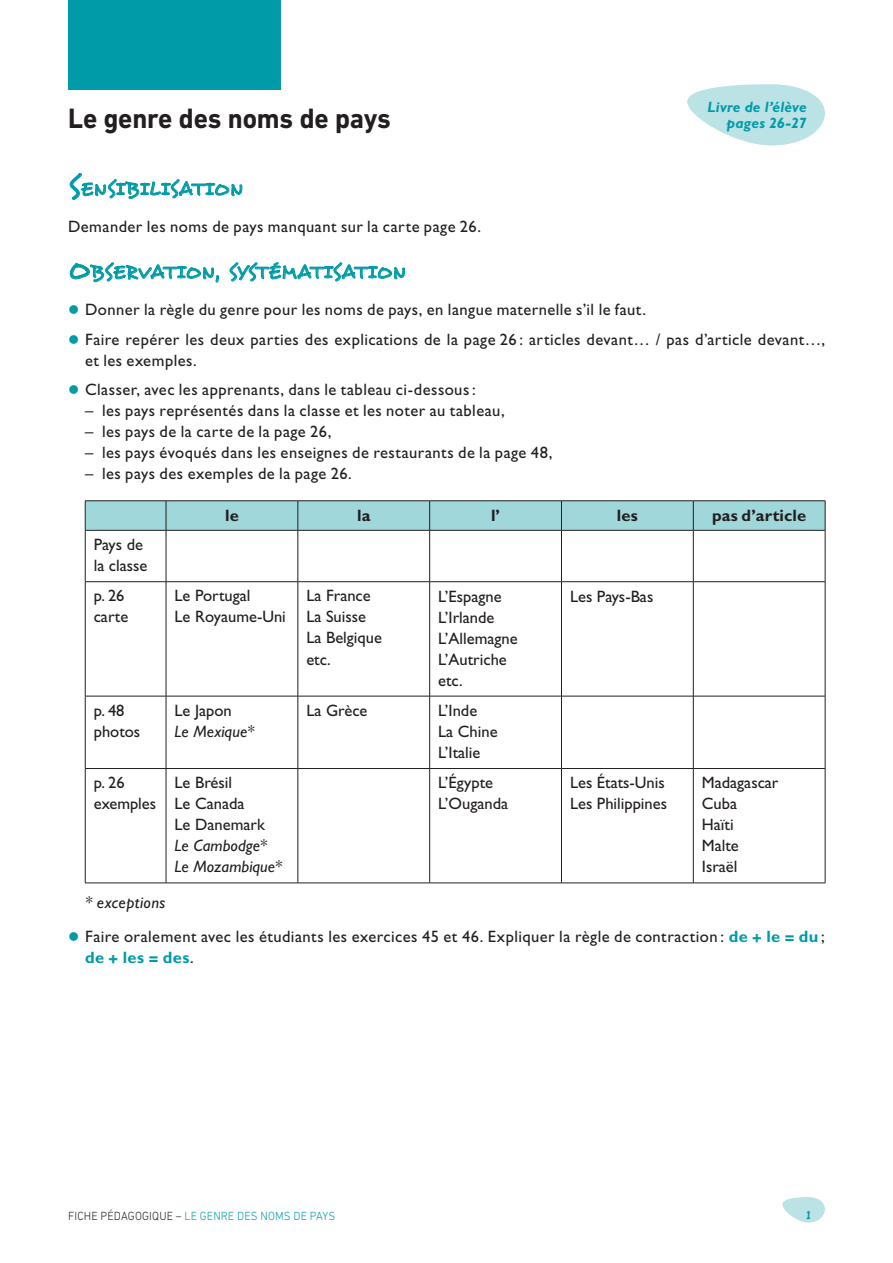
<style>
.page{position:relative;width:893px;height:1263px;background:#fff}
.page>*{position:absolute;margin:0;border:0;box-sizing:border-box;transform-origin:0 0}
.t1{font:700 28.5px "DIN Next LT Pro";letter-spacing:-.005em;color:#231f20;scale:.95 1}
.t2{font:18.9px "Desyrel";letter-spacing:.05em;color:#009ba8}
.t3{font:16.5px/29.5px "Gill Sans Std";letter-spacing:.025em;color:#231f20}
.t4{font:16.5px/21px "Gill Sans Std";color:#231f20}
.t5{font:italic 16.5px/21px "Gill Sans Std";letter-spacing:.005em;color:#231f20}
.t6{font:700 16.5px "Gill Sans Std";letter-spacing:.01em;color:#231f20}
.t7{font:700 16.5px "Gill Sans Std";letter-spacing:.03em;color:#009ba8}
.t8{font:16.5px "Desyrel";color:#009ba8}
.t9{font:italic 700 15px/15.8px "Gill Sans Std";letter-spacing:.01em;color:#009ba8;text-align:right}
.t10{font:300 12px "DIN Next LT Pro";letter-spacing:.01em;color:#009ba8;scale:.95 1}
.s1{font-size:27px}
.s2{font-style:italic}
.s3{font-weight:700;color:#009ba8}
.s4{font-weight:400;color:#231f20}
.s5{color:#231f20}
</style>
<div class="page">
<div style="left:68px;top:0;width:213px;height:89px;background:#009ba8"></div>
<svg style="left:782px;top:1197px;width:43px;height:25px"></svg>
<svg style="left:70px;top:173px;width:172px;height:27px"></svg>
<svg style="left:229px;top:262px;width:176px;height:20px"></svg>
<hr style="left:166px;top:530px;width:1px;height:51px;background:#231f20">
<hr style="left:298px;top:530px;width:1px;height:51px;background:#231f20">
<hr style="left:429px;top:530px;width:1px;height:51px;background:#231f20">
<hr style="left:561px;top:530px;width:1px;height:51px;background:#231f20">
<hr style="left:693px;top:530px;width:1px;height:51px;background:#231f20">
<hr style="left:85px;top:581px;width:81px;height:1px;background:#231f20">
<hr style="left:166px;top:581px;width:132px;height:1px;background:#231f20">
<hr style="left:166px;top:582px;width:1px;height:114px;background:#231f20">
<hr style="left:298px;top:581px;width:132px;height:1px;background:#231f20">
<hr style="left:298px;top:582px;width:1px;height:114px;background:#231f20">
<hr style="left:430px;top:581px;width:131px;height:1px;background:#231f20">
<hr style="left:429px;top:582px;width:1px;height:114px;background:#231f20">
<hr style="left:561px;top:581px;width:132px;height:1px;background:#231f20">
<hr style="left:561px;top:582px;width:1px;height:114px;background:#231f20">
<hr style="left:693px;top:581px;width:132px;height:1px;background:#231f20">
<hr style="left:693px;top:582px;width:1px;height:114px;background:#231f20">
<hr style="left:85px;top:696px;width:81px;height:1px;background:#231f20">
<hr style="left:166px;top:696px;width:132px;height:1px;background:#231f20">
<hr style="left:166px;top:696px;width:1px;height:72px;background:#231f20">
<hr style="left:298px;top:696px;width:132px;height:1px;background:#231f20">
<hr style="left:298px;top:696px;width:1px;height:72px;background:#231f20">
<hr style="left:430px;top:696px;width:131px;height:1px;background:#231f20">
<hr style="left:429px;top:696px;width:1px;height:72px;background:#231f20">
<hr style="left:561px;top:696px;width:132px;height:1px;background:#231f20">
<hr style="left:561px;top:696px;width:1px;height:72px;background:#231f20">
<hr style="left:693px;top:696px;width:132px;height:1px;background:#231f20">
<hr style="left:693px;top:696px;width:1px;height:72px;background:#231f20">
<hr style="left:85px;top:768px;width:81px;height:1px;background:#231f20">
<hr style="left:166px;top:768px;width:132px;height:1px;background:#231f20">
<hr style="left:166px;top:769px;width:1px;height:114px;background:#231f20">
<hr style="left:298px;top:768px;width:132px;height:1px;background:#231f20">
<hr style="left:298px;top:769px;width:1px;height:114px;background:#231f20">
<hr style="left:430px;top:768px;width:131px;height:1px;background:#231f20">
<hr style="left:429px;top:769px;width:1px;height:114px;background:#231f20">
<hr style="left:561px;top:768px;width:132px;height:1px;background:#231f20">
<hr style="left:561px;top:769px;width:1px;height:114px;background:#231f20">
<hr style="left:693px;top:768px;width:132px;height:1px;background:#231f20">
<hr style="left:693px;top:769px;width:1px;height:114px;background:#231f20">
<hr style="left:85px;top:530px;width:1px;height:51px;background:#231f20">
<hr style="left:825px;top:530px;width:1px;height:51px;background:#231f20">
<hr style="left:85px;top:582px;width:1px;height:114px;background:#231f20">
<hr style="left:825px;top:582px;width:1px;height:114px;background:#231f20">
<hr style="left:85px;top:696px;width:1px;height:72px;background:#231f20">
<hr style="left:825px;top:696px;width:1px;height:72px;background:#231f20">
<hr style="left:85px;top:769px;width:1px;height:114px;background:#231f20">
<hr style="left:825px;top:769px;width:1px;height:114px;background:#231f20">
<hr style="left:85px;top:883px;width:81px;height:1px;background:#231f20">
<hr style="left:166px;top:883px;width:132px;height:1px;background:#231f20">
<hr style="left:298px;top:883px;width:132px;height:1px;background:#231f20">
<hr style="left:430px;top:883px;width:131px;height:1px;background:#231f20">
<hr style="left:561px;top:883px;width:132px;height:1px;background:#231f20">
<hr style="left:693px;top:883px;width:132px;height:1px;background:#231f20">
<hr style="left:85px;top:500px;width:81px;height:1px;background:#231f20">
<hr style="left:166px;top:500px;width:132px;height:1px;background:#231f20">
<hr style="left:298px;top:500px;width:132px;height:1px;background:#231f20">
<hr style="left:430px;top:500px;width:131px;height:1px;background:#231f20">
<hr style="left:561px;top:500px;width:132px;height:1px;background:#231f20">
<hr style="left:693px;top:500px;width:132px;height:1px;background:#231f20">
<svg style="left:85px;top:501px;width:741px;height:29px;background:#9bd2d6"></svg>
<hr style="left:85px;top:530px;width:81px;height:1px;background:#231f20">
<hr style="left:166px;top:530px;width:132px;height:1px;background:#231f20">
<hr style="left:298px;top:530px;width:132px;height:1px;background:#231f20">
<hr style="left:430px;top:530px;width:131px;height:1px;background:#231f20">
<hr style="left:561px;top:530px;width:132px;height:1px;background:#231f20">
<hr style="left:693px;top:530px;width:132px;height:1px;background:#231f20">
<svg style="left:687px;top:84px;width:138px;height:61px"></svg>
<svg style="left:69px;top:262px;width:150px;height:21px"></svg>
<h1 class="t1" style="left:68px;top:101px;width:341px">Le genre des noms de pays</h1>
<p class="t9" style="left:708px;top:99px;width:101px">Livre de l’élève pages 26-27</p>
<p class="t2" style="left:68px;top:177px;width:176px"><span class="s1">S</span>ensibilisation</p>
<p class="t3" style="left:68px;top:212px;width:414px">Demander les noms de pays manquant sur la carte page 26.</p>
<p class="t2" style="left:68px;top:260px;width:338px"><span class="s1">O</span>bservation<span class="s1">,</span> systématisation</p>
<p class="t3" style="left:85px;top:295px;width:741px">Donner la règle du genre pour les noms de pays, en langue maternelle s’il le faut.<br>Faire repérer les deux parties des explications de la page 26 : articles devant… / pas d’article devant…,</p>
<p class="t3" style="left:85px;top:346px;width:392px">et les exemples.<br>Classer, avec les apprenants, dans le tableau ci-dessous:</p>
<p class="t3" style="left:85px;top:396px;width:421px">– les pays représentés dans la classe et les noter au tableau,</p>
<p class="t3" style="left:85px;top:417px;width:248px">– les pays de la carte de la page 26,</p>
<p class="t3" style="left:85px;top:438px;width:469px">– les pays évoqués dans les enseignes de restaurants de la page 48,</p>
<p class="t3" style="left:85px;top:459px;width:268px">– les pays des exemples de la page 26.</p>
<p class="t6" style="left:225px;top:505px;width:15px">le</p>
<p class="t6" style="left:357px;top:505px;width:15px">la</p>
<p class="t6" style="left:491px;top:505px;width:11px">l’</p>
<p class="t6" style="left:617px;top:505px;width:22px">les</p>
<p class="t6" style="left:712px;top:505px;width:96px">pas d’article</p>
<p class="t4" style="left:94px;top:534px;width:55px">Pays de la classe</p>
<p class="t3" style="left:94px;top:585px;width:36px;line-height:21px">p. 26 carte</p>
<p class="t4" style="left:175px;top:585px;width:113px">Le Portugal<br>Le Royaume-Uni</p>
<p class="t4" style="left:306px;top:585px;width:77px">La France<br>La Suisse<br>La Belgique etc.</p>
<p class="t4" style="left:438px;top:585px;width:81px">L’Espagne<br>L’Irlande<br>L’Allemagne<br>L’Autriche etc.</p>
<p class="t4" style="left:570px;top:585px;width:85px">Les Pays-Bas</p>
<p class="t4" style="left:94px;top:700px;width:48px">p. 48 photos</p>
<p class="t3" style="left:175px;top:696px;width:59px">Le Japon</p>
<p class="t3" style="left:306px;top:696px;width:63px">La Grèce</p>
<p class="t4" style="left:438px;top:700px;width:61px">L’Inde<br>La Chine<br>L’Italie</p>
<p class="t5" style="left:175px;top:721px;width:81px">Le Mexique*</p>
<p class="t4" style="left:438px;top:772px;width:72px">L’Égypte<br>L’Ouganda</p>
<p class="t4" style="left:570px;top:772px;width:99px">Les États-Unis<br>Les Philippines</p>
<p class="t4" style="left:702px;top:772px;width:78px">Madagascar<br>Cuba<br>Haïti<br>Malte<br>Israël</p>
<p class="t3" style="left:85px;top:886px;width:741px;line-height:33.6px"><span class="s2">* exceptions<br></span>Faire oralement avec les étudiants les exercices 45 et 46. Expliquer la règle de contraction : <span class="s3">de + le = du</span> ;</p>
<p class="t7" style="left:85px;top:948px;width:110px">de + les = des<span class="s4">.</span></p>
<p class="t4" style="left:94px;top:772px;width:64px">p. 26 exemples</p>
<p class="t4" style="left:175px;top:772px;width:92px">Le Brésil<br>Le Canada<br>Le Danemark</p>
<p class="t5" style="left:175px;top:835px;width:109px">Le Cambodge*<br>Le Mozambique*</p>
<p class="t10" style="left:68px;top:1209px;width:283px"><span class="s5">FICHE PÉDAGOGIQUE –</span> LE GENRE DES NOMS DE PAYS</p>
<p class="t8" style="left:805px;top:1204px;width:7px">1</p>
</div>
